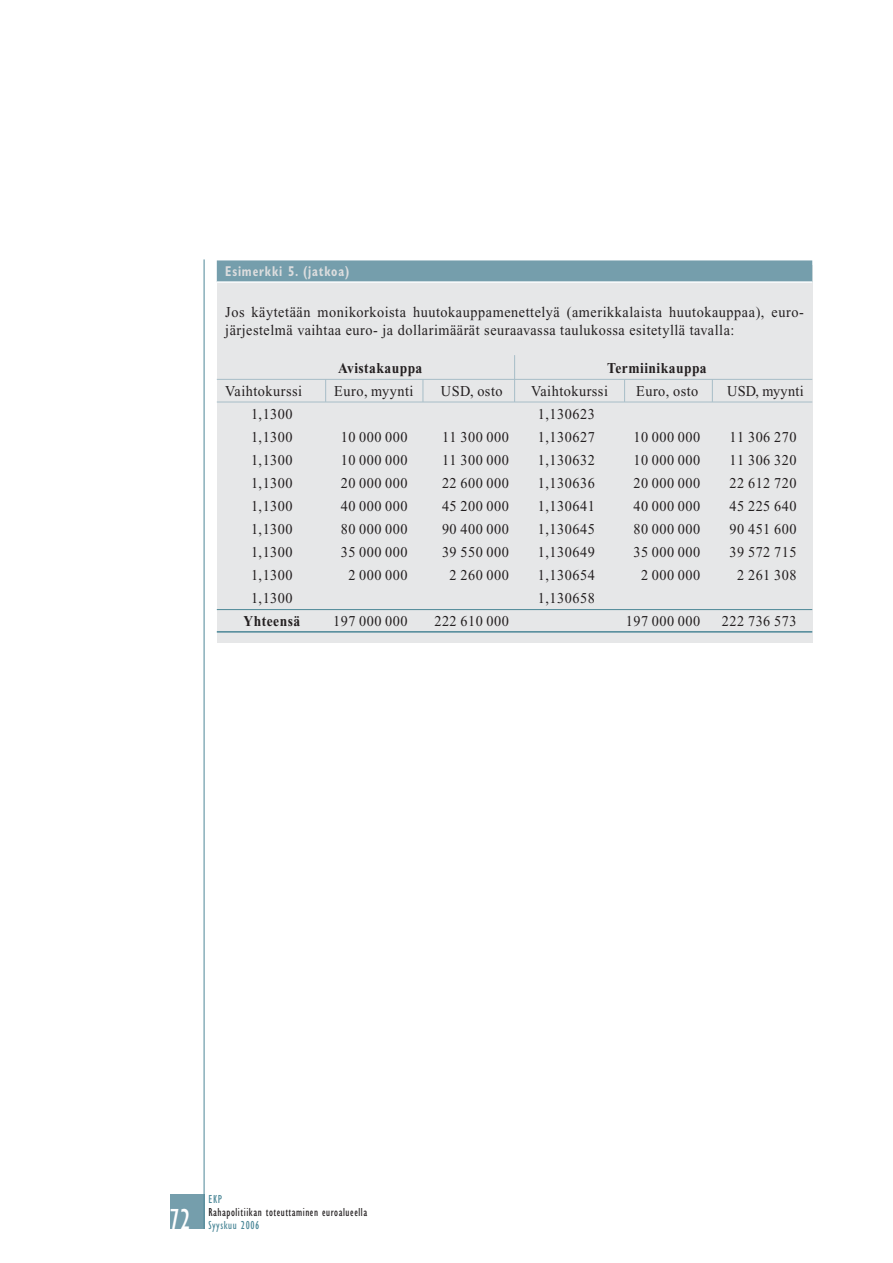
<style>
.page{position:relative;width:893px;height:1263px;background:#fff}
.page>*{position:absolute;margin:0;border:0;box-sizing:border-box;transform-origin:0 0}
.t1{font:condensed 30px "Gill Sans";color:#fff;scale:.95 1}
.t2{font:15px/18.8px "Times New Roman";letter-spacing:.035em;color:#231f20;scale:.95 1}
.t3{font:700 15px "Times New Roman";letter-spacing:.035em;color:#231f20;scale:.9 1}
.t4{font:700 condensed 14.25px "Gill Sans";letter-spacing:.07em;color:#dcddde;scale:.85 1}
.t5{font:condensed 12px "Gill Sans";letter-spacing:.05em;color:#231f20;scale:.95 1}
.t6{font:condensed 12px "Gill Sans";letter-spacing:.05em;color:#4b8797;scale:.95 1}
</style>
<div class="page">
<div style="left:170px;top:1195px;width:34px;height:34px;background:#759eac"></div>
<hr style="left:204px;top:259px;width:1px;height:970px;background:#4c8797">
<div style="left:217px;top:265px;width:595px;height:377px;background:#e6e7e8"></div>
<div style="left:217px;top:260px;width:595px;height:22px;background:#759eac"></div>
<hr style="left:217px;top:281px;width:595px;height:2px;background:#fff">
<hr style="left:217px;top:379px;width:595px;height:1px;background:#a7bdc7">
<hr style="left:217px;top:402px;width:595px;height:1px;background:#a7bdc7">
<hr style="left:217px;top:609px;width:595px;height:1px;background:#4c8797">
<hr style="left:217px;top:631px;width:595px;height:2px;background:#4c8797">
<svg style="left:325px;top:380px;width:1px;height:22px"></svg>
<svg style="left:423px;top:380px;width:1px;height:22px"></svg>
<hr style="left:514px;top:355px;width:1px;height:47px;background:#a7bdc7">
<svg style="left:624px;top:380px;width:1px;height:22px"></svg>
<svg style="left:712px;top:380px;width:1px;height:22px"></svg>
<p class="t4" style="left:225px;top:266px;width:147px">Esimerkki 5. (jatkoa)</p>
<p class="t2" style="left:225px;top:304px;width:610px">Jos käytetään monikorkoista huutokauppamenettelyä (amerikkalaista huutokauppaa), euro&shy;järjestelmä vaihtaa euro- ja dollarimäärät seuraavassa taulukossa esitetyllä tavalla:</p>
<p class="t3" style="left:338px;top:363px;width:95px">Avistakauppa</p>
<p class="t3" style="left:607px;top:363px;width:112px">Termiinikauppa</p>
<p class="t2" style="left:225px;top:383px;width:82px">Vaihtokurssi</p>
<p class="t2" style="left:334px;top:383px;width:85px">Euro, myynti</p>
<p class="t2" style="left:441px;top:383px;width:66px">USD, osto</p>
<p class="t2" style="left:531px;top:383px;width:82px">Vaihtokurssi</p>
<p class="t2" style="left:636px;top:383px;width:67px">Euro, osto</p>
<p class="t2" style="left:727px;top:383px;width:82px">USD, myynti</p>
<p class="t2" style="left:251px;top:406px;width:45px">1,1300</p>
<p class="t2" style="left:538px;top:406px;width:61px">1,130623</p>
<p class="t2" style="left:251px;top:429px;width:45px">1,1300</p>
<p class="t2" style="left:341px;top:429px;width:72px">10 000 000</p>
<p class="t2" style="left:442px;top:429px;width:72px">11 300 000</p>
<p class="t2" style="left:538px;top:429px;width:61px">1,130627</p>
<p class="t2" style="left:633px;top:429px;width:72px">10 000 000</p>
<p class="t2" style="left:729px;top:429px;width:72px">11 306 270</p>
<p class="t2" style="left:251px;top:452px;width:45px">1,1300</p>
<p class="t2" style="left:341px;top:452px;width:72px">10 000 000</p>
<p class="t2" style="left:442px;top:452px;width:72px">11 300 000</p>
<p class="t2" style="left:538px;top:452px;width:61px">1,130632</p>
<p class="t2" style="left:633px;top:452px;width:72px">10 000 000</p>
<p class="t2" style="left:729px;top:452px;width:72px">11 306 320</p>
<p class="t2" style="left:251px;top:475px;width:45px">1,1300</p>
<p class="t2" style="left:341px;top:475px;width:72px">20 000 000</p>
<p class="t2" style="left:442px;top:475px;width:72px">22 600 000</p>
<p class="t2" style="left:538px;top:475px;width:61px">1,130636</p>
<p class="t2" style="left:633px;top:475px;width:72px">20 000 000</p>
<p class="t2" style="left:729px;top:475px;width:72px">22 612 720</p>
<p class="t2" style="left:251px;top:498px;width:45px">1,1300</p>
<p class="t2" style="left:341px;top:498px;width:72px">40 000 000</p>
<p class="t2" style="left:442px;top:498px;width:72px">45 200 000</p>
<p class="t2" style="left:538px;top:498px;width:61px">1,130641</p>
<p class="t2" style="left:633px;top:498px;width:72px">40 000 000</p>
<p class="t2" style="left:729px;top:498px;width:72px">45 225 640</p>
<p class="t2" style="left:251px;top:521px;width:45px">1,1300</p>
<p class="t2" style="left:341px;top:521px;width:72px">80 000 000</p>
<p class="t2" style="left:442px;top:521px;width:72px">90 400 000</p>
<p class="t2" style="left:538px;top:521px;width:61px">1,130645</p>
<p class="t2" style="left:633px;top:521px;width:72px">80 000 000</p>
<p class="t2" style="left:729px;top:521px;width:72px">90 451 600</p>
<p class="t2" style="left:251px;top:544px;width:45px">1,1300</p>
<p class="t2" style="left:341px;top:544px;width:72px">35 000 000</p>
<p class="t2" style="left:442px;top:544px;width:72px">39 550 000</p>
<p class="t2" style="left:538px;top:544px;width:61px">1,130649</p>
<p class="t2" style="left:633px;top:544px;width:72px">35 000 000</p>
<p class="t2" style="left:729px;top:544px;width:72px">39 572 715</p>
<p class="t2" style="left:251px;top:567px;width:45px">1,1300</p>
<p class="t2" style="left:348px;top:567px;width:64px">2 000 000</p>
<p class="t2" style="left:450px;top:567px;width:64px">2 260 000</p>
<p class="t2" style="left:538px;top:567px;width:61px">1,130654</p>
<p class="t2" style="left:641px;top:567px;width:64px">2 000 000</p>
<p class="t2" style="left:737px;top:567px;width:64px">2 261 308</p>
<p class="t2" style="left:251px;top:590px;width:45px">1,1300</p>
<p class="t2" style="left:538px;top:590px;width:61px">1,130658</p>
<p class="t3" style="left:244px;top:616px;width:64px">Yhteensä</p>
<p class="t2" style="left:333px;top:613px;width:80px">197 000 000</p>
<p class="t2" style="left:434px;top:613px;width:80px">222 610 000</p>
<p class="t2" style="left:626px;top:613px;width:80px">197 000 000</p>
<p class="t2" style="left:722px;top:613px;width:80px">222 736 573</p>
<h1 class="t1" style="left:170px;top:1208px;width:23px">72</h1>
<p class="t6" style="left:208px;top:1195px;width:16px">EKP</p>
<p class="t5" style="left:208px;top:1208px;width:169px">Rahapolitiikan toteuttaminen euroalueella</p>
<p class="t6" style="left:208px;top:1221px;width:55px">Syyskuu 2006</p>
</div>
